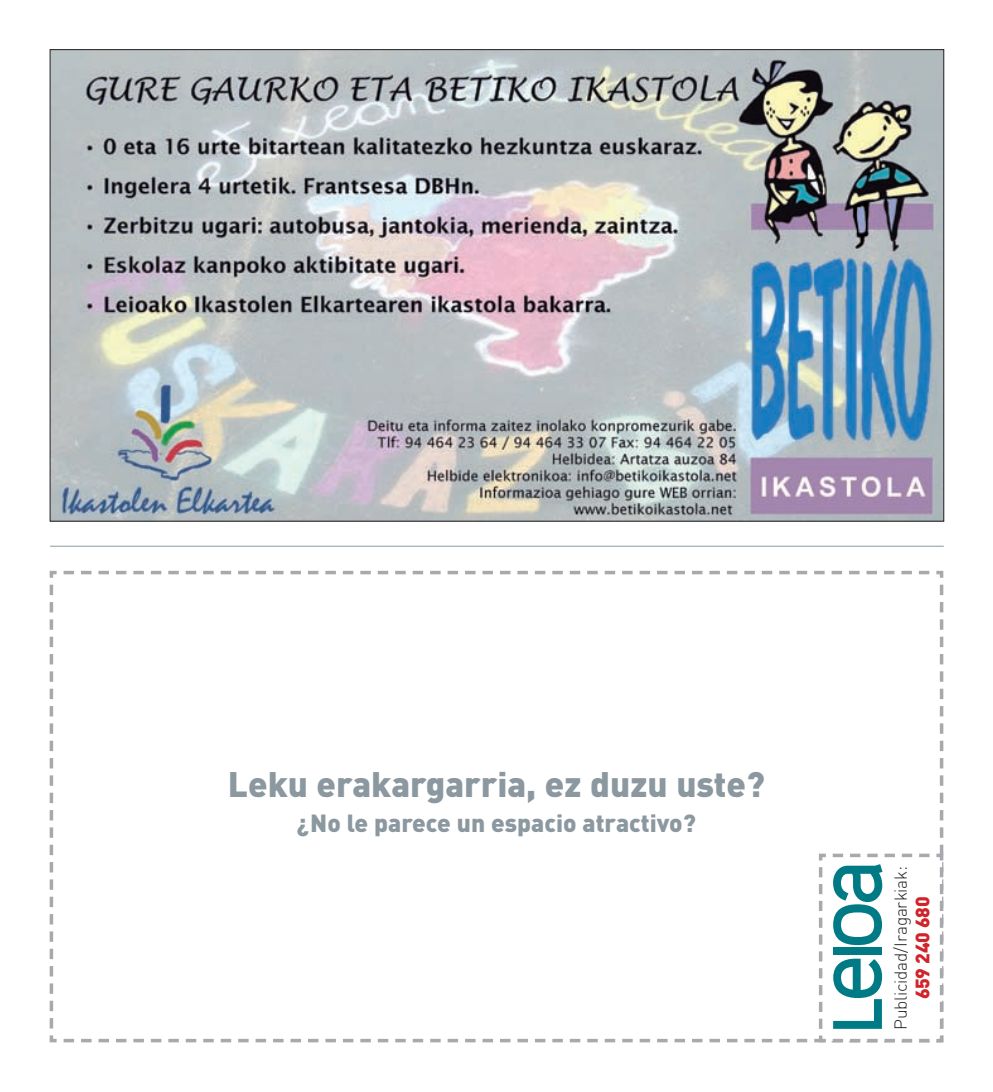
<style>
.page{position:relative;width:993px;height:1092px;background:#fff}
.page>*{position:absolute;margin:0;border:0;box-sizing:border-box;transform-origin:0 0}
.t1{font:900 35px "DIN";color:#8b98a0}
.t2{font:900 24.5px "DIN";letter-spacing:-.01em;color:#8b98a0}
.t3{font:900 19.25px "DIN";letter-spacing:-.015em;color:#d1232a}
.t4{font:300 17.15px "DIN";letter-spacing:-.015em;color:#231f20}
</style>
<div class="page">
<hr style="left:50px;top:546px;width:893px;height:1px;background:#8b98a0">
<img style="left:52px;top:51px;width:889px;height:468px">
<svg style="left:49px;top:570px;width:895px;height:473px"></svg>
<svg style="left:64px;top:581px;width:880px;height:462px"></svg>
<h1 class="t1" style="left:228px;top:761px;width:538px">Leku erakargarria, ez duzu uste?</h1>
<p class="t2" style="left:297px;top:807px;width:400px">¿No le parece un espacio atractivo?</p>
<p class="t4" style="left:889px;top:1029px;width:165px;rotate:-90deg">Publicidad/Iragarkiak:</p>
<p class="t3" style="left:909px;top:999px;width:104px;rotate:-90deg">659 240 680</p>
</div>
